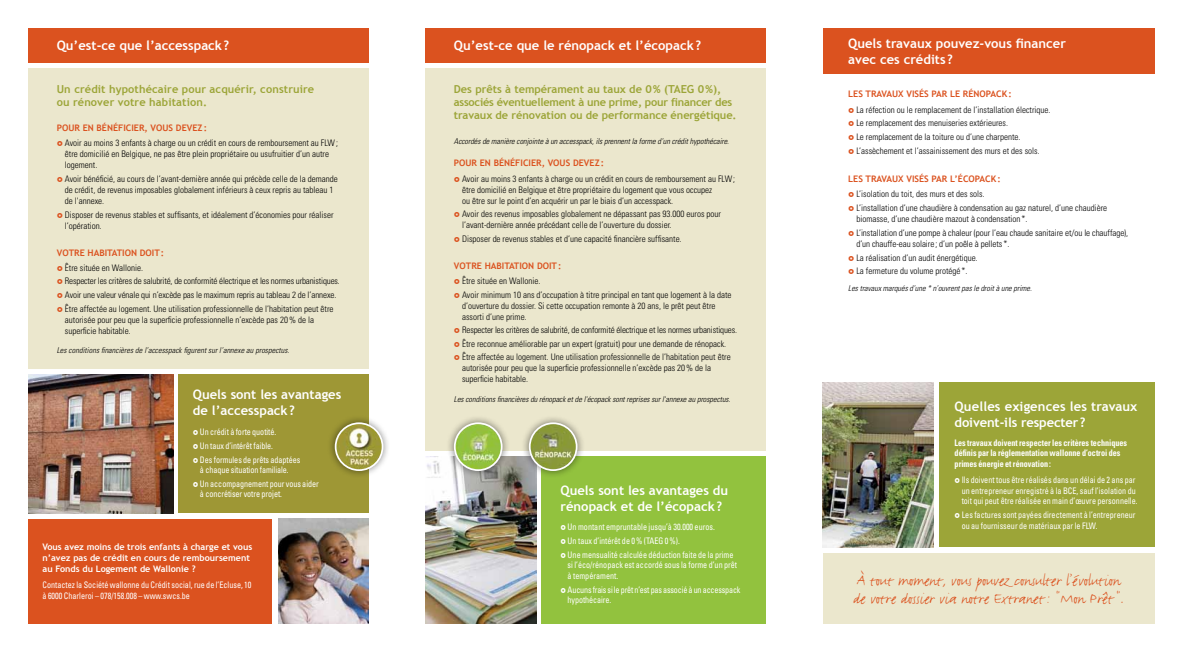
<style>
.page{position:relative;width:1183px;height:652px;background:#fff}
.page>*{position:absolute;margin:0;border:0;box-sizing:border-box;transform-origin:0 0}
.t1{font:17.5px/18px "FF Justlefthand";color:#db521f}
.t2{font:700 13px/16px "Trebuchet MS";color:#fff}
.t3{font:700 11px/13px "Trebuchet MS";letter-spacing:-.005em;color:#9ca538}
.t4{font:300 condensed 9px/11px "Univers LT Std";color:#000}
.t5{font:condensed 9px/13.8px "Univers LT Std";color:#fff;scale:.9 1}
.t6{font:700 9px "Trebuchet MS";color:#db521f}
.t7{font:700 condensed 9px/10.5px "Univers LT Std";color:#fff;scale:.9 1}
.t8{font:700 9px/11px "Trebuchet MS";color:#fff}
.t9{font:condensed 9px/10.5px "Univers LT Std";letter-spacing:-.02em;color:#fff;scale:.9 1}
.t10{font:italic 300 condensed 8px "Univers LT Std";color:#000}
</style>
<div class="page">
<div style="left:28px;top:68px;width:341px;height:301px;background:#ebe7cd"></div>
<div style="left:425px;top:68px;width:340px;height:383px;background:#ebe7cd"></div>
<div style="left:822px;top:553px;width:332px;height:71px;background:#ebe7cd"></div>
<img style="left:28px;top:374px;width:145px;height:139px">
<div style="left:179px;top:374px;width:190px;height:139px;background:#9e9735"></div>
<div style="left:28px;top:28px;width:341px;height:34px;background:#db521f"></div>
<div style="left:541px;top:456px;width:224px;height:168px;background:#92c23e"></div>
<img style="left:425px;top:456px;width:111px;height:168px">
<div style="left:425px;top:28px;width:340px;height:34px;background:#db521f"></div>
<div style="left:822px;top:28px;width:332px;height:46px;background:#db521f"></div>
<div style="left:938px;top:383px;width:216px;height:164px;background:#9ca538"></div>
<div style="left:28px;top:519px;width:244px;height:105px;background:#db521f"></div>
<div style="left:327px;top:415px;width:64px;height:64px;background:#000;opacity:.5"></div>
<img style="left:335px;top:423px;width:47px;height:47px;border-radius:23px">
<div style="left:334px;top:422px;width:49px;height:49px;border:2px solid #fff;border-radius:50%"></div>
<div style="left:521px;top:415px;width:64px;height:64px;background:#000;opacity:.5"></div>
<img style="left:529px;top:423px;width:47px;height:47px;border-radius:23px">
<div style="left:528px;top:422px;width:49px;height:49px;border:2px solid #fff;border-radius:50%"></div>
<div style="left:446px;top:415px;width:64px;height:64px;background:#000;opacity:.5"></div>
<img style="left:454px;top:423px;width:47px;height:47px;border-radius:23px">
<div style="left:454px;top:422px;width:48px;height:49px;border:2px solid #fff;border-radius:50%"></div>
<img style="left:822px;top:383px;width:111px;height:164px">
<img style="left:278px;top:519px;width:91px;height:105px">
<h2 class="t2" style="left:57px;top:38px;width:174px">Qu’est-ce que l’accesspack?</h2>
<h2 class="t2" style="left:454px;top:38px;width:249px">Qu’est-ce que le rénopack et l’écopack?</h2>
<h2 class="t2" style="left:848px;top:35px;width:219px">Quels travaux pouvez-vous financer avec ces crédits?</h2>
<p class="t3" style="left:57px;top:83px;width:259px">Un crédit hypothécaire pour acquérir, construire ou rénover votre habitation.</p>
<p class="t6" style="left:57px;top:122px;width:152px">Pour en bénéficier, vous devez:</p>
<p class="t4" style="left:65px;top:138px;width:274px">Avoir au moins 3 enfants à charge ou un crédit en cours de remboursement au FLW; être domicilié en Belgique, ne pas être plein propriétaire ou usufruitier d’un autre logement.</p>
<p class="t4" style="left:65px;top:173px;width:274px">Avoir bénéficié, au cours de l’avant-dernière année qui précède celle de la demande de crédit, de revenus imposables globalement inférieurs à ceux repris au tableau 1 de l'annexe.</p>
<p class="t4" style="left:65px;top:209px;width:270px">Disposer de revenus stables et suffisants, et idéalement d’économies pour réaliser l’opération.</p>
<p class="t6" style="left:57px;top:247px;width:38px">Votre hab</p>
<p class="t6" style="left:105px;top:247px;width:61px">itation doit:</p>
<p class="t4" style="left:65px;top:261px;width:276px;line-height:13.6px">Être située en Wallonie.<br>Respecter les critères de salubrité, de conformité électrique et les normes urbanistiques.<br>Avoir une valeur vénale qui n’excède pas le maximum repris au tableau 2 de l’annexe.<br>Être affectée au logement. Une utilisation professionnelle de l’habitation peut être</p>
<p class="t4" style="left:65px;top:314px;width:250px">autorisée pour peu que la superficie professionnelle n’excède pas 20% de la superficie habitable.</p>
<p class="t10" style="left:57px;top:345px;width:234px">Les conditions financières de l’accesspack figurent sur l’annexe au prospectus.</p>
<h2 class="t2" style="left:193px;top:387px;width:150px">Quels sont les avantages de l’accesspack?</h2>
<p class="t5" style="left:200px;top:425px;width:113px">U n crédit à forte quotité.<br>Un taux d’intérêt faible.<br>Des formules de prêts adaptées</p>
<p class="t5" style="left:200px;top:463px;width:133px">à chaque situation familiale.<br>Un accompagnement pour vous aider</p>
<p class="t5" style="left:200px;top:487px;width:93px">à concrétiser votre projet.</p>
<p class="t8" style="left:43px;top:541px;width:211px">Vous avez moins de trois enfants à charge et vous n’avez pas de crédit en cours de remboursement au Fonds du Logement de Wallonie ?</p>
<p class="t5" style="left:43px;top:580px;width:233px;line-height:10.5px">Contactez la Société wallonne du Crédit social, rue de l’Ecluse, 10 à 6000 Charleroi – 078/158.008 – www.swcs.be</p>
<p class="t3" style="left:454px;top:83px;width:284px">Des prêts à tempérament au taux de 0% (TAEG 0%), associés éventuellement à une prime, pour financer des travaux de rénovation ou de performance énergétique.</p>
<p class="t10" style="left:454px;top:137px;width:276px">Accordés de manière conjointe à un accesspack, ils prennent la forme d’un crédit hypothécaire.</p>
<p class="t6" style="left:454px;top:158px;width:152px">Pour en bénéficier, vous devez:</p>
<p class="t4" style="left:462px;top:173px;width:274px">Avoir au moins 3 enfants à charge ou un crédit en cours de remboursement au FLW; être domicilié en Belgique et être propriétaire du logement que vous occupez<br>ou être sur le point d’en acquérir un par le biais d’un accesspack.</p>
<p class="t4" style="left:462px;top:209px;width:260px">Avoir des revenus imposables globalement ne dépassant pas 93.000 euros pour l’avant-dernière année précédant celle de l’ouverture du dossier.</p>
<p class="t4" style="left:462px;top:233px;width:221px">Disposer de revenus stables et d’une capacité financière suffisante.</p>
<p class="t6" style="left:454px;top:260px;width:38px">Votre hab</p>
<p class="t6" style="left:502px;top:260px;width:61px">itation doit:</p>
<p class="t4" style="left:462px;top:274px;width:271px;line-height:13.6px">Être située en Wallonie.<br>Avoir minimum 10 ans d’occupation à titre principal en tant que logement à la date</p>
<p class="t4" style="left:462px;top:300px;width:255px">d’ouverture du dossier. Si cette occupation remonte à 20 ans, le prêt peut être assorti d’une prime.</p>
<p class="t4" style="left:462px;top:323px;width:276px;line-height:13.6px">Respecter les critères de salubrité, de conformité électrique et les normes urbanistiques.<br>Être reconnue améliorable par un expert (gratuit) pour une demande de rénopack.<br>Être affectée au logement. Une utilisation professionnelle de l’habitation peut être</p>
<p class="t4" style="left:462px;top:363px;width:250px">autorisée pour peu que la superficie professionnelle n’excède pas 20% de la superficie habitable.</p>
<p class="t10" style="left:454px;top:394px;width:278px">Les conditions financières du rénopack et de l'écopack sont reprises sur l'annexe au prospectus.</p>
<h2 class="t2" style="left:560px;top:482px;width:169px">Quels sont les avantages du rénopack et de l’écopack?</h2>
<p class="t5" style="left:567px;top:520px;width:186px">U n montant empruntable jusqu’à 30.000 euros.<br>U n taux d’intérêt de 0% (TAEG 0%).<br>Une mensualité calculée déduction faite de la prime</p>
<p class="t5" style="left:567px;top:560px;width:190px;line-height:10.5px">si l’éco/rénopack est accordé sous la forme d’un prêt à tempérament.</p>
<p class="t9" style="left:567px;top:584px;width:193px">Aucuns frais si le prêt n’est pas associé à un accesspack hypothécaire.</p>
<p class="t6" style="left:848px;top:89px;width:90px">Les travaux visés par</p>
<p class="t6" style="left:949px;top:89px;width:63px">le rénopack:</p>
<p class="t4" style="left:856px;top:103px;width:195px;line-height:13.8px">La réfection ou le remplacement de l’installation électrique.<br>Le remplacement des menuiseries extérieures.<br>Le remplacement de la toiture ou d’une charpente.<br>L’assèchement et l’assainissement des murs et des sols.</p>
<p class="t6" style="left:848px;top:173px;width:90px">Les travaux visés par</p>
<p class="t6" style="left:949px;top:173px;width:52px">l’écopack:</p>
<p class="t4" style="left:856px;top:187px;width:252px;line-height:13.8px">L’isolation du toit, des murs et des sols.<br>L’installation d’une chaudière à condensation au gaz naturel, d’une chaudière</p>
<p class="t4" style="left:856px;top:212px;width:273px;line-height:13.8px">biomasse, d’une chaudière mazout à condensation *.<br>L’installation d’une pompe à chaleur (pour l’eau chaude sanitaire et/ou le chauffage),</p>
<p class="t4" style="left:856px;top:237px;width:154px;line-height:13.8px">d’un chauffe-eau solaire ; d’un poêle à pellets *.<br>La réalisation d’un audit énergétique.<br>La fermeture du volume protégé *.</p>
<p class="t10" style="left:848px;top:283px;width:185px">Les travaux marqués d’une * n’ouvrent pas le droit à une prime.</p>
<h2 class="t2" style="left:954px;top:398px;width:184px">Quelles exigences les travaux doivent-ils respecter?</h2>
<p class="t7" style="left:954px;top:437px;width:193px">Les travaux doivent respecter les critères techniques définis par la réglementation wallonne d’octroi des primes énergie et rénovation:</p>
<p class="t5" style="left:961px;top:475px;width:197px;line-height:10.5px">I ls doivent tous être réalisés dans un délai de 2 ans par un entrepreneur enregistré à la BCE, sauf l’isolation du toit qui peut être réalisée en main d’œuvre personnelle.</p>
<p class="t5" style="left:961px;top:510px;width:195px;line-height:10.5px">Les factures sont payées directement à l’entrepreneur ou au fournisseur de matériaux par le FLW.</p>
<h1 class="t1" style="left:853px;top:572px;width:272px">à tout moment, vous pouvez consulter l’évolution de votre dossier via notre Extranet: "Mon Prêt".</h1>
</div>
